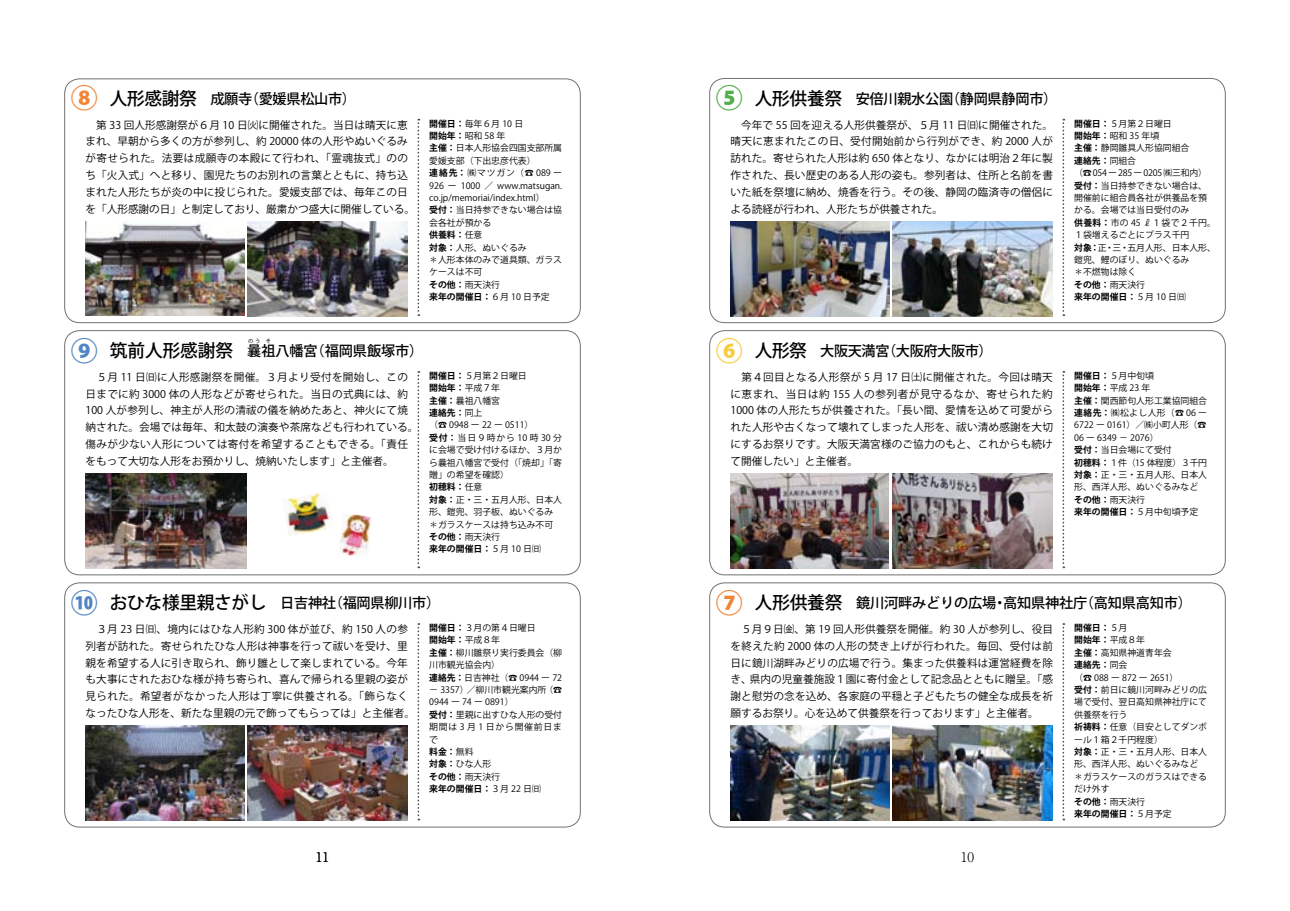
<style>
.page{position:relative;width:1290px;height:911px;background:#fff}
.page>*{position:absolute;margin:0;border:0;box-sizing:border-box;transform-origin:0 0}
.t1{font:800 27px "Koz Go Pro";color:#f08437}
.t2{font:800 27px "Koz Go Pro";color:#5185c5}
.t3{font:800 27px "Koz Go Pro";color:#f6cc3d}
.t4{font:800 27px "Koz Go Pro";color:#50ae46}
.t5{font:500 17.75px "Koz Go Pro";letter-spacing:-.02em;color:#000}
.t6{font:500 14.12px "Koz Go Pro";letter-spacing:-.02em;color:#000}
.t7{font:300 13.25px "Ryumin Pro";color:#000}
.t8{font:10.62px/16.9px "Koz Go Pro";letter-spacing:.01em;color:#000}
.t9{font:8.88px/12.4px "Koz Go Pro";color:#000}
.t10{font:8.88px "Koz Go Pro";letter-spacing:-.02em;color:#000}
.t11{font:700 8.88px "Koz Go Pro";color:#000}
.t12{font:8.88px "Koz Go Pro";letter-spacing:.04em;color:#000}
.t13{font:500 5.38px "Koz Go Pro";color:#000}
.s1{font-weight:700}
.s2{font-weight:400}
</style>
<div class="page">
<div style="left:64px;top:582px;width:517px;height:245px;border:1px solid #727171;border-radius:15px"></div>
<div style="left:709px;top:330px;width:517px;height:245px;border:1px solid #727171;border-radius:15px"></div>
<div style="left:64px;top:330px;width:517px;height:245px;border:1px solid #727171;border-radius:15px"></div>
<div style="left:709px;top:78px;width:517px;height:245px;border:1px solid #727171;border-radius:15px"></div>
<div style="left:64px;top:78px;width:517px;height:245px;border:1px solid #727171;border-radius:15px"></div>
<div style="left:709px;top:582px;width:517px;height:245px;border:1px solid #727171;border-radius:15px"></div>
<img style="left:730px;top:221px;width:159px;height:95px">
<img style="left:892px;top:221px;width:161px;height:95px">
<img style="left:730px;top:474px;width:158px;height:94px">
<img style="left:892px;top:474px;width:161px;height:94px">
<img style="left:730px;top:726px;width:159px;height:94px">
<img style="left:892px;top:726px;width:161px;height:94px">
<img style="left:85px;top:726px;width:159px;height:94px">
<img style="left:248px;top:726px;width:160px;height:94px">
<img style="left:85px;top:474px;width:162px;height:94px">
<img style="left:339px;top:514px;width:34px;height:42px">
<img style="left:85px;top:221px;width:159px;height:95px">
<img style="left:248px;top:221px;width:159px;height:95px">
<svg style="left:1062px;top:119px;width:2px;height:197px"></svg>
<svg style="left:1062px;top:371px;width:2px;height:197px"></svg>
<svg style="left:1062px;top:623px;width:2px;height:197px"></svg>
<svg style="left:417px;top:623px;width:2px;height:197px"></svg>
<svg style="left:417px;top:371px;width:2px;height:197px"></svg>
<svg style="left:417px;top:119px;width:2px;height:197px"></svg>
<img style="left:283px;top:493px;width:49px;height:43px">
<h1 class="t1" style="left:71px;top:81px;width:29px">⑧</h1>
<h2 class="t5" style="left:110px;top:87px;width:89px">人形感謝祭</h2>
<h3 class="t6" style="left:245px;top:89px;width:113px">（愛媛県松山市(</h3>
<h3 class="t6" style="left:210px;top:89px;width:43px">成願寺</h3>
<p class="t8" style="left:85px;top:116px;width:331px">　第 33 回人形感謝祭が６月 10 日㈫に開催された。当日は晴天に恵まれ、早朝から多くの方が参列し、約 20000 体の人形やぬいぐるみが寄せられた。法要は成願寺の本殿にて行われ、「霊魂抜式」ののち「火入式」へと移り、園児たちのお別れの言葉とともに、持ち込まれた人形たちが炎の中に投じられた。愛媛支部では、毎年この日を「人形感謝の日」と制定しており、厳粛かつ盛大に開催している。</p>
<p class="t9" style="left:429px;top:117px;width:95px"><span class="s1">開催日：</span>毎年６月 10 日</p>
<p class="t9" style="left:429px;top:130px;width:78px"><span class="s1">開始年：</span>昭和 58 年</p>
<p class="t9" style="left:429px;top:142px;width:134px"><span class="s1">主催：</span>日本人形協会四国支部所属</p>
<p class="t9" style="left:429px;top:154px;width:108px">愛媛支部（下出忠彦代表(</p>
<p class="t9" style="left:429px;top:167px;width:134px"><span class="s1">連絡先：</span>㈱マツガン（☎ 089 ー</p>
<p class="t9" style="left:497px;top:179px;width:66px">www.matsugan.</p>
<p class="t9" style="left:484px;top:179px;width:10px">／</p>
<p class="t9" style="left:429px;top:179px;width:134px">926<br>co j p. /memoriai/index.html(<br><span class="s1">受付：</span>当日持参できない場合は協会各社が預かる<br><span class="s1">供養料：</span>任意<br><span class="s1">対象：</span>人形、ぬいぐるみ<br>＊人形本体のみで道具類、ガラスケースは不可<br><span class="s1">その他：</span>雨天決行<br><span class="s1">来年の開催日：</span>６月 10 日予定</p>
<p class="t9" style="left:461px;top:179px;width:21px">1000</p>
<p class="t9" style="left:448px;top:179px;width:10px">ー</p>
<h1 class="t4" style="left:716px;top:81px;width:29px">⑤</h1>
<p class="t8" style="left:730px;top:116px;width:324px;text-align:justify">　今年で 55 回を迎える人形供養祭が、５月 11 日㈰に開催された。晴天に恵まれたこの日、受付開始前から行列ができ、約 2000 人が訪れた。寄せられた人形は約 650 体となり、なかには明治２年に製作された、長い歴史のある人形の姿も。参列者は、住所と名前を書いた紙を祭壇に納め、焼香を行う。その後、静岡の臨済寺の僧侶による読経が行われ、人形たちが供養された。</p>
<h2 class="t5" style="left:755px;top:87px;width:89px">人形供養祭</h2>
<h3 class="t6" style="left:946px;top:89px;width:113px">（静岡県静岡市(</h3>
<h3 class="t6" style="left:856px;top:89px;width:99px">安倍川親水公園</h3>
<p class="t9" style="left:1074px;top:117px;width:99px"><span class="s1">開催日：</span>５月第２日曜日</p>
<p class="t9" style="left:1074px;top:130px;width:87px"><span class="s1">開始年：</span>昭和 35 年頃</p>
<p class="t9" style="left:1074px;top:142px;width:117px"><span class="s1">主催：</span>静岡雛具人形協同組合</p>
<p class="t11" style="left:1074px;top:155px;width:63px">連絡先：<span class="s2">同組合</span></p>
<p class="t10" style="left:1074px;top:167px;width:134px">（☎ 054ー 285 ー 0205 ㈱三和内(</p>
<p class="t9" style="left:1074px;top:179px;width:134px"><span class="s1">受付：</span>当日持参できない場合は、</p>
<p class="t9" style="left:1074px;top:192px;width:134px">開催前に組合員各社が供養品を預</p>
<p class="t9" style="left:1074px;top:204px;width:117px">かる。会場では当日受付のみ</p>
<p class="t12" style="left:1074px;top:217px;width:143px"><span class="s1">供養料：</span>市の 45 ℓ１袋で２千円。</p>
<p class="t9" style="left:1074px;top:229px;width:117px">１袋増えるごとにプラス千円</p>
<p class="t9" style="left:1127px;top:241px;width:90px">五月人形、日本人形、</p>
<p class="t11" style="left:1074px;top:242px;width:19px">対象</p>
<p class="t9" style="left:1074px;top:254px;width:117px">鎧兜、鯉のぼり、ぬいぐるみ＊不燃物は除く<br><span class="s1">その他：</span>雨天決行<br><span class="s1">来年の開催日：</span>５月 10 日㈰</p>
<p class="t9" style="left:1098px;top:241px;width:10px">正</p>
<p class="t9" style="left:1112px;top:241px;width:10px">三</p>
<p class="t11" style="left:1090px;top:242px;width:10px">：</p>
<p class="t9" style="left:1105px;top:241px;width:10px">・</p>
<p class="t9" style="left:1120px;top:241px;width:10px">・</p>
<h1 class="t2" style="left:71px;top:333px;width:29px">⑨</h1>
<p class="t13" style="left:248px;top:337px;width:14px">のう</p>
<p class="t13" style="left:266px;top:337px;width:7px">そ</p>
<h2 class="t5" style="left:110px;top:339px;width:125px">筑前人形感謝祭</h2>
<h3 class="t6" style="left:311px;top:341px;width:114px">（福岡県飯塚市(</h3>
<h3 class="t6" style="left:247px;top:341px;width:72px">曩祖八幡宮</h3>
<h1 class="t3" style="left:716px;top:333px;width:29px">⑥</h1>
<h2 class="t5" style="left:755px;top:339px;width:54px">人形祭</h2>
<h3 class="t6" style="left:882px;top:341px;width:112px">（大阪府大阪市(</h3>
<h3 class="t6" style="left:820px;top:341px;width:71px">大阪天満宮</h3>
<p class="t8" style="left:85px;top:369px;width:334px">　５月 11 日㈰に人形感謝祭を開催。３月より受付を開始し、この日までに約 3000 体の人形などが寄せられた。当日の式典には、約100 人が参列し、神主が人形の清祓の儀を納めたあと、神火にて焼納された。会場では毎年、和太鼓の演奏や茶席なども行われている。傷みが少ない人形については寄付を希望することもできる。「責任をもって大切な人形をお預かりし、焼納いたします」と主催者。</p>
<p class="t9" style="left:429px;top:369px;width:134px"><span class="s1">開催日：</span>５月第２日曜日<br><span class="s1">開始年：</span>平成７年<br><span class="s1">主催：</span>曩祖八幡宮<br><span class="s1">連絡先：</span>同上<br>（☎ 0948 ー 22 ー 0511(<br><span class="s1">受付：</span>当日９時から 10 時 30 分に会場で受け付けるほか、３月から曩祖八幡宮で受付（「焼却」「寄贈」の希望を確認(<br><span class="s1">初穂料：</span>任意<br><span class="s1">対象：</span>正・三・五月人形、日本人形、鎧兜、羽子板、ぬいぐるみ＊ガラスケースは持ち込み不可<span class="s1">その他：</span>雨天決行<br><span class="s1">来年の開催日：</span>５月 10 日㈰</p>
<p class="t8" style="left:730px;top:369px;width:324px;text-align:justify">　第４回目となる人形祭が 5 月 17 日㈯に開催された。今回は晴天に恵まれ、当日は約 155 人の参列者が見守るなか、寄せられた約1000 体の人形たちが供養された。「長い間、愛情を込めて可愛がられた人形や古くなって壊れてしまった人形を、祓い清め感謝を大切にするお祭りです。大阪天満宮様のご協力のもと、これからも続けて開催したい」と主催者。</p>
<p class="t9" style="left:1074px;top:369px;width:134px"><span class="s1">開催日：</span>５月中旬頃<br><span class="s1">開始年：</span>平成 23 年<br><span class="s1">主催：</span>関西節句人形工業協同組合<span class="s1">連絡先：</span>㈱松よし人形（☎ 06 ー<br>6722 ー 0161）／㈱小町人形)☎<br>06 ー 6349 － 2076(<br><span class="s1">受付：</span>当日会場にて受付<br><span class="s1">初穂料：</span>１件（15 体程度）３千円<span class="s1">対象：</span>正・三・五月人形、日本人形、西洋人形、ぬいぐるみなど<span class="s1">その他：</span>雨天決行<br><span class="s1">来年の開催日：</span>５月中旬頃予定</p>
<h1 class="t2" style="left:71px;top:585px;width:29px">⑩</h1>
<h2 class="t5" style="left:110px;top:591px;width:158px">おひな様里親さがし</h2>
<h3 class="t6" style="left:329px;top:593px;width:113px">（福岡県柳川市(</h3>
<h3 class="t6" style="left:280px;top:593px;width:57px">日吉神社</h3>
<h1 class="t1" style="left:716px;top:585px;width:29px">⑦</h1>
<h2 class="t5" style="left:755px;top:591px;width:89px">人形供養祭</h2>
<h3 class="t6" style="left:856px;top:593px;width:142px">鏡川河畔みどりの広場</h3>
<h3 class="t6" style="left:1080px;top:593px;width:114px">（高知県高知市(</h3>
<h3 class="t6" style="left:1003px;top:593px;width:86px">高知県神社庁</h3>
<h3 class="t6" style="left:992px;top:593px;width:16px">・</h3>
<p class="t8" style="left:85px;top:621px;width:331px">　３月 23 日㈰、境内にはひな人形約 300 体が並び、約 150 人の参列者が訪れた。寄せられたひな人形は神事を行って祓いを受け、里親を希望する人に引き取られ、飾り雛として楽しまれている。今年も大事にされたおひな様が持ち寄られ、喜んで帰られる里親の姿が見られた。希望者がなかった人形は丁寧に供養される。「飾らなくなったひな人形を、新たな里親の元で飾ってもらっては」と主催者。</p>
<p class="t9" style="left:429px;top:622px;width:108px"><span class="s1">開催日：</span>３月の第４日曜日</p>
<p class="t11" style="left:429px;top:634px;width:72px">開始年：<span class="s2">平成８年</span></p>
<p class="t9" style="left:429px;top:646px;width:134px"><span class="s1">主催：</span>柳川雛祭り実行委員会（柳</p>
<p class="t9" style="left:429px;top:659px;width:72px">川市観光協会内(</p>
<p class="t9" style="left:429px;top:671px;width:134px"><span class="s1">連絡先：</span>日吉神社（☎ 0944 ー 72</p>
<p class="t9" style="left:544px;top:684px;width:19px">)☎</p>
<p class="t9" style="left:467px;top:684px;width:81px">／柳川市観光案内所</p>
<p class="t9" style="left:429px;top:684px;width:134px">－ 3357）<br>0944 ー 74 ー 0891(<br><span class="s1">受付：</span>里親に出すひな人形の受付期間は 3 月 1 日から開催前日まで<br><span class="s1">料金：</span>無料<br><span class="s1">対象：</span>ひな人形<br><span class="s1">その他：</span>雨天決行<br><span class="s1">来年の開催日：</span>３月 22 日㈰</p>
<p class="t8" style="left:730px;top:621px;width:324px;text-align:right">　５月９日㈮、第 19 回人形供養祭を開催。約 30 人が参列し、役目を終えた約 2000 体の人形の焚き上げが行われた。毎回、受付は前日に鏡川湖畔みどりの広場で行う。集まった供養料は運営経費を除県内の児童養施設１園に寄付金として記念品とともに贈呈。「感</p>
<p class="t8" style="left:730px;top:671px;width:324px">き、<br>謝と慰労の念を込め、各家庭の平穏と子どもたちの健全な成長を祈願するお祭り。心を込めて供養祭を行っております」と主催者。</p>
<p class="t9" style="left:1074px;top:622px;width:134px"><span class="s1">開催日：</span>５月<br><span class="s1">開始年：</span>平成８年<br><span class="s1">主催：</span>高知県神道青年会<br><span class="s1">連絡先：</span>同会<br>（☎ 088 ー 872 ー 2651(<br><span class="s1">受付：</span>前日に鏡川河畔みどりの広場で受付、翌日高知県神社庁にて供養祭を行う<br><span class="s1">祈祷料：</span>任意（目安としてダンボール１箱２千円程度(<br><span class="s1">対象：</span>正・三・五月人形、日本人形、西洋人形、ぬいぐるみなど＊ガラスケースのガラスはできるだけ外す<br><span class="s1">その他：</span>雨天決行<br><span class="s1">来年の開催日：</span>５月予定</p>
<p class="t7" style="left:316px;top:847px;width:15px">11</p>
<p class="t7" style="left:961px;top:847px;width:15px">10</p>
</div>
